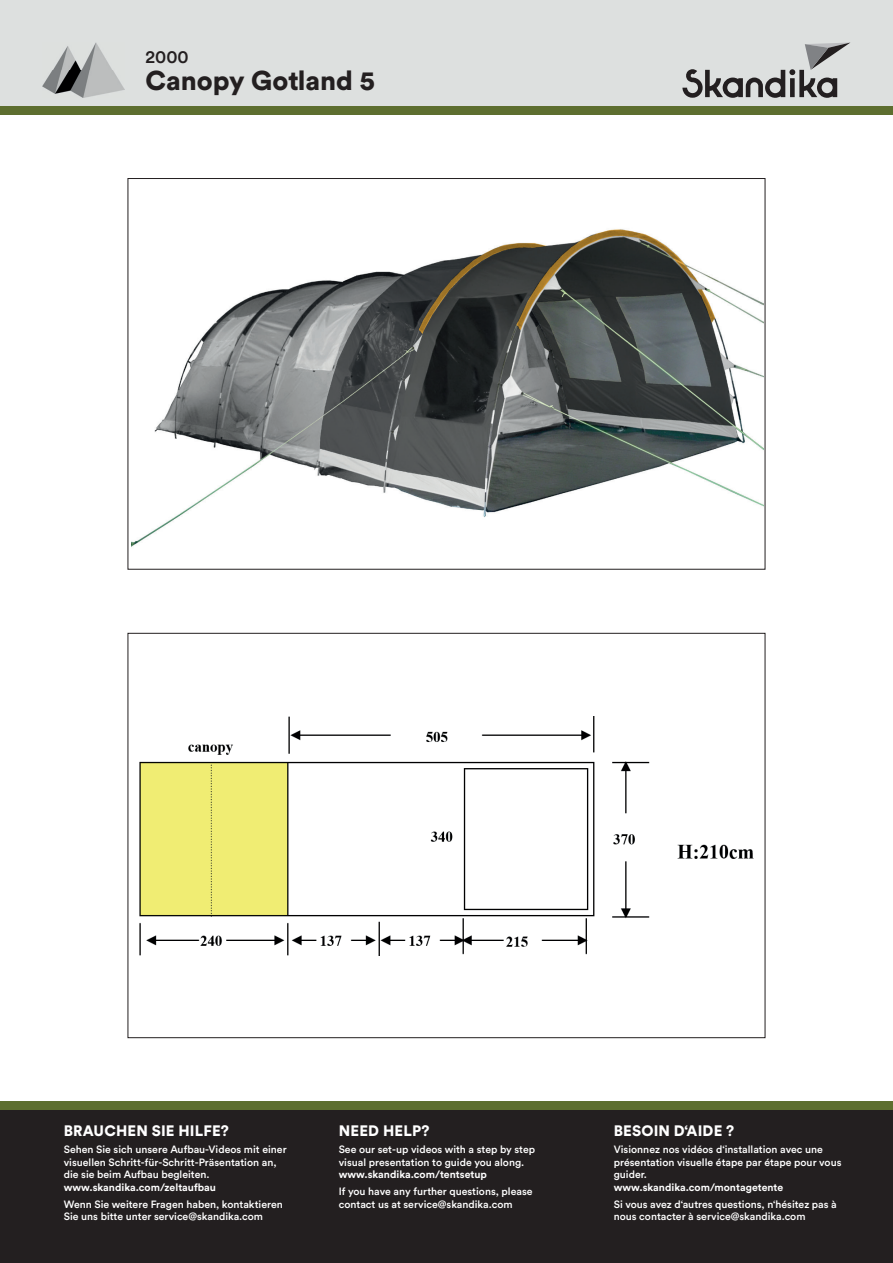
<style>
.page{position:relative;width:893px;height:1263px;background:#fff}
.page>*{position:absolute;margin:0;border:0;box-sizing:border-box;transform-origin:0 0}
.t1{font:900 27px "Circular Std";color:#231f20}
.t2{font:500 18px "Circular Std";color:#231f20}
.t3{font:900 15px "Circular Std";letter-spacing:.01em;color:#fff}
.t4{font:500 10.5px/12.6px "Circular Std";color:#fff}
.t5{font:700 10.5px "Circular Std";color:#fff}
</style>
<div class="page">
<div style="left:0;top:0;width:893px;height:106px;background:#dde0df"></div>
<img style="left:43px;top:43px;width:81px;height:55px">
<div style="left:0;top:106px;width:893px;height:9px;background:#5d6e2f"></div>
<svg style="left:682px;top:43px;width:168px;height:55px"></svg>
<div style="left:0;top:1110px;width:893px;height:153px;background:#231f20"></div>
<div style="left:0;top:1101px;width:893px;height:9px;background:#5d6e2f"></div>
<img style="left:131px;top:229px;width:632px;height:318px">
<img style="left:139px;top:717px;width:615px;height:239px">
<h2 class="t2" style="left:146px;top:45px;width:44px">2000</h2>
<h1 class="t1" style="left:146px;top:62px;width:231px">Canopy Gotland 5</h1>
<h3 class="t3" style="left:64px;top:1121px;width:167px">BRAUCHEN SIE HILFE?</h3>
<p class="t4" style="left:64px;top:1143px;width:224px">Sehen Sie sich unsere Aufbau-Videos mit einer visuellen Schritt-für-Schritt-Präsentation an, die sie beim Aufbau begleiten.</p>
<p class="t5" style="left:64px;top:1180px;width:154px">www.skandika.com/zeltaufbau</p>
<p class="t4" style="left:64px;top:1198px;width:221px">Wenn Sie weitere Fragen haben, kontaktieren<br>Sie uns bitte unter service@skandika.com</p>
<h3 class="t3" style="left:339px;top:1121px;width:92px">NEED HELP?</h3>
<p class="t4" style="left:339px;top:1143px;width:198px">See our set-up videos with a step by step visual presentation to guide you along.</p>
<p class="t5" style="left:339px;top:1168px;width:150px">www.skandika.com/tentsetup</p>
<p class="t4" style="left:339px;top:1185px;width:195px">If you have any further questions, please contact us at service@skandika.com</p>
<h3 class="t3" style="left:614px;top:1121px;width:122px">BESOIN D‘AIDE ?</h3>
<p class="t4" style="left:614px;top:1143px;width:229px">Visionnez nos vidéos d‘installation avec une présentation visuelle étape par étape pour vous guider.</p>
<p class="t5" style="left:614px;top:1180px;width:171px">www.skandika.com/montagetente</p>
<p class="t4" style="left:614px;top:1198px;width:225px">Si vous avez d‘autres questions, n‘hésitez pas à nous contacter à service@skandika.com</p>
</div>
